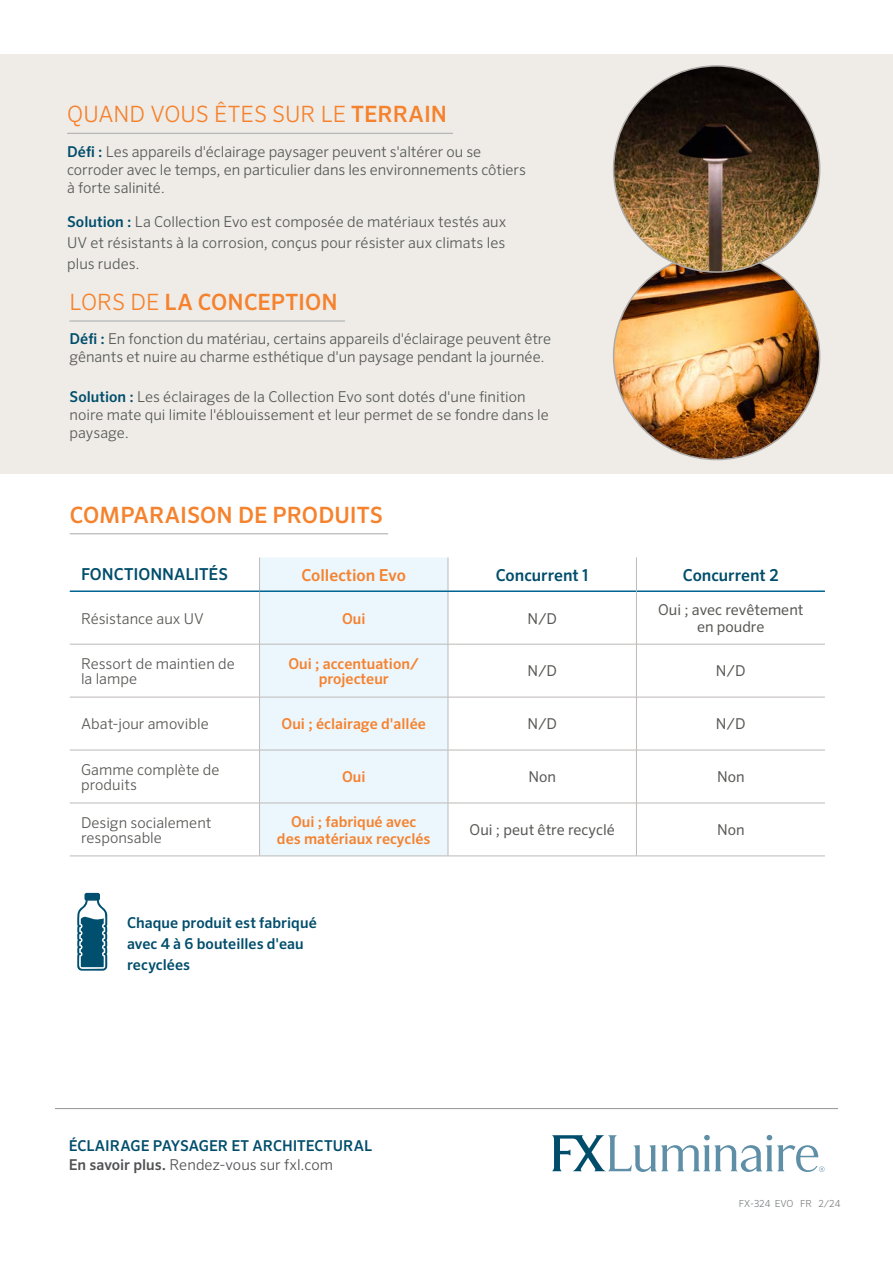
<style>
.page{position:relative;width:893px;height:1263px;background:#fff}
.page>*{position:absolute;margin:0;border:0;box-sizing:border-box;transform-origin:0 0}
.t1{font:500 22.5px "Sero Pro";color:#f5822d}
.t2{font:300 22.5px "Sero Pro";letter-spacing:.005em;color:#f5822d}
.t3{font:500 16.5px "Sero Pro";color:#004d6b}
.t4{font:500 16.5px "Sero Pro";color:#f5822d}
.t5{font:300 15px/18px "Sero Pro";color:#585956}
.t6{font:500 15px/21px "Sero Pro";color:#004d6b}
.t7{font:500 15px/15px "Sero Pro";color:#f5822d;text-align:center}
.t8{font:15px/16.5px "Sero Pro";color:#585956;text-align:center}
.t9{font:300 9.75px "Sero Pro";color:#808285}
.s1{font-weight:500}
.s2{font-weight:500;color:#004d6b}
.s3{font-weight:300}
.s4{color:#515254}
.s5{font-weight:300;color:#515254}
</style>
<div class="page">
<hr style="left:55px;top:1108px;width:783px;height:1px;background:#939598">
<svg style="left:552px;top:1135px;width:273px;height:37px"></svg>
<div style="left:0;top:54px;width:893px;height:419px;background:#efece8"></div>
<hr style="left:70px;top:533px;width:318px;height:1px;background:#a7a9ac">
<hr style="left:70px;top:321px;width:275px;height:1px;background:#a7a9ac">
<hr style="left:67px;top:133px;width:386px;height:1px;background:#a7a9ac">
<div style="left:260px;top:557px;width:188px;height:299px;background:#ecf6fd"></div>
<hr style="left:259px;top:557px;width:1px;height:33px;background:#bdbab8">
<hr style="left:448px;top:557px;width:1px;height:33px;background:#bdbab8">
<hr style="left:70px;top:590px;width:190px;height:2px;background:#006491">
<hr style="left:260px;top:590px;width:188px;height:2px;background:#006491">
<hr style="left:448px;top:590px;width:188px;height:2px;background:#006491">
<hr style="left:637px;top:590px;width:188px;height:2px;background:#006491">
<hr style="left:70px;top:644px;width:190px;height:1px;background:#bdbab8">
<hr style="left:260px;top:644px;width:188px;height:1px;background:#bdbab8">
<hr style="left:448px;top:644px;width:188px;height:1px;background:#bdbab8">
<hr style="left:636px;top:644px;width:189px;height:1px;background:#bdbab8">
<hr style="left:70px;top:697px;width:190px;height:1px;background:#bdbab8">
<hr style="left:260px;top:697px;width:188px;height:1px;background:#bdbab8">
<hr style="left:448px;top:697px;width:188px;height:1px;background:#bdbab8">
<hr style="left:636px;top:697px;width:189px;height:1px;background:#bdbab8">
<hr style="left:70px;top:750px;width:190px;height:1px;background:#bdbab8">
<hr style="left:260px;top:750px;width:188px;height:1px;background:#bdbab8">
<hr style="left:448px;top:750px;width:188px;height:1px;background:#bdbab8">
<hr style="left:636px;top:750px;width:189px;height:1px;background:#bdbab8">
<hr style="left:70px;top:803px;width:190px;height:1px;background:#bdbab8">
<hr style="left:260px;top:803px;width:188px;height:1px;background:#bdbab8">
<hr style="left:448px;top:803px;width:188px;height:1px;background:#bdbab8">
<hr style="left:636px;top:803px;width:189px;height:1px;background:#bdbab8">
<hr style="left:70px;top:856px;width:190px;height:1px;background:#bdbab8">
<hr style="left:260px;top:856px;width:188px;height:1px;background:#bdbab8">
<hr style="left:448px;top:856px;width:188px;height:1px;background:#bdbab8">
<hr style="left:636px;top:856px;width:189px;height:1px;background:#bdbab8">
<hr style="left:259px;top:592px;width:1px;height:52px;background:#bdbab8">
<hr style="left:448px;top:592px;width:1px;height:52px;background:#bdbab8">
<hr style="left:259px;top:644px;width:1px;height:53px;background:#bdbab8">
<hr style="left:448px;top:644px;width:1px;height:53px;background:#bdbab8">
<hr style="left:259px;top:697px;width:1px;height:53px;background:#bdbab8">
<hr style="left:448px;top:697px;width:1px;height:53px;background:#bdbab8">
<hr style="left:259px;top:750px;width:1px;height:53px;background:#bdbab8">
<hr style="left:448px;top:750px;width:1px;height:53px;background:#bdbab8">
<hr style="left:259px;top:803px;width:1px;height:53px;background:#bdbab8">
<hr style="left:448px;top:803px;width:1px;height:53px;background:#bdbab8">
<hr style="left:636px;top:557px;width:1px;height:34px;background:#bdbab8">
<hr style="left:636px;top:591px;width:1px;height:53px;background:#bdbab8">
<hr style="left:636px;top:644px;width:1px;height:53px;background:#bdbab8">
<hr style="left:636px;top:697px;width:1px;height:53px;background:#bdbab8">
<hr style="left:636px;top:750px;width:1px;height:53px;background:#bdbab8">
<hr style="left:636px;top:803px;width:1px;height:53px;background:#bdbab8">
<img style="left:614px;top:253px;width:206px;height:207px;border-radius:103px">
<img style="left:614px;top:66px;width:206px;height:206px;border-radius:103px">
<svg style="left:77px;top:893px;width:31px;height:78px"></svg>
<h1 class="t2" style="left:67px;top:101px;width:381px">QUAND VOUS ÊTES SUR LE <span class="s1">TERRAIN</span></h1>
<p class="t5" style="left:67px;top:142px;width:460px"><span class="s2">Défi :</span> Les appareils d'éclairage paysager peuvent s'altérer ou se corroder avec le temps, en particulier dans les environnements côtiers à forte salinité.</p>
<p class="t5" style="left:67px;top:211px;width:441px;line-height:21px;text-align:justify"><span class="s2">Solution :</span> La Collection Evo est composée de matériaux testés aux UV et résistants à la corrosion, conçus pour résister aux climats les plus rudes.</p>
<h1 class="t1" style="left:70px;top:288px;width:270px"><span class="s3">LORS DE</span> LA CONCEPTION</h1>
<p class="t5" style="left:70px;top:330px;width:483px"><span class="s2">Défi :</span> En fonction du matériau, certains appareils d'éclairage peuvent être gênants et nuire au charme esthétique d'un paysage pendant la journée.</p>
<p class="t5" style="left:70px;top:387px;width:481px"><span class="s2">Solution :</span> Les éclairages de la Collection Evo sont dotés d'une finition noire mate qui limite l'éblouissement et leur permet de se fondre dans le paysage.</p>
<h1 class="t1" style="left:70px;top:501px;width:315px">COMPARAISON DE PRODUITS</h1>
<p class="t3" style="left:81px;top:565px;width:148px">FONCTIONNALITÉS</p>
<p class="t4" style="left:301px;top:565px;width:106px">Collection Evo</p>
<p class="t3" style="left:496px;top:565px;width:94px">Concurrent 1</p>
<p class="t3" style="left:683px;top:565px;width:97px">Concurrent 2</p>
<p class="t5" style="left:81px;top:609px;width:124px">Résistance aux UV</p>
<p class="t7" style="left:342px;top:611px;width:25px">Oui</p>
<p class="t8" style="left:527px;top:610px;width:31px">N/D</p>
<p class="t8" style="left:658px;top:601px;width:147px">Oui ; avec revêtement en poudre</p>
<p class="t5" style="left:81px;top:656px;width:155px;line-height:15px">Ressort de maintien de la lampe</p>
<p class="t7" style="left:288px;top:656px;width:132px">Oui ; accentuation/ projecteur</p>
<p class="t8" style="left:527px;top:663px;width:31px">N/D</p>
<p class="t8" style="left:716px;top:663px;width:31px">N/D</p>
<p class="t5" style="left:81px;top:715px;width:129px">Abat-jour amovible</p>
<p class="t7" style="left:282px;top:717px;width:146px">Oui ; éclairage d'allée</p>
<p class="t8" style="left:527px;top:716px;width:31px">N/D</p>
<p class="t8" style="left:716px;top:716px;width:31px">N/D</p>
<p class="t5" style="left:81px;top:762px;width:140px;line-height:15px">Gamme complète de produits</p>
<p class="t7" style="left:342px;top:769px;width:25px">Oui</p>
<p class="t8" style="left:528px;top:769px;width:29px">Non</p>
<p class="t8" style="left:717px;top:769px;width:29px">Non</p>
<p class="t5" style="left:81px;top:815px;width:132px;line-height:15px">Design socialement responsable</p>
<p class="t7" style="left:277px;top:813px;width:155px;line-height:16.5px">Oui ; fabriqué avec<br>des matériaux recyclés</p>
<p class="t8" style="left:470px;top:821px;width:147px">Oui ; peut être recyclé</p>
<p class="t8" style="left:717px;top:821px;width:29px">Non</p>
<p class="t6" style="left:127px;top:912px;width:191px">Chaque produit est fabriqué avec 4 à 6 bouteilles d'eau recyclées</p>
<p class="t6" style="left:69px;top:1136px;width:305px;line-height:19.5px">ÉCLAIRAGE PAYSAGER ET ARCHITECTURAL<br><span class="s4">En savoir plus.</span> <span class="s5">Rendez-vous sur fxl.com</span></p>
<p class="t9" style="left:739px;top:1197px;width:103px">FX-324 EVO FR 2/24</p>
</div>
